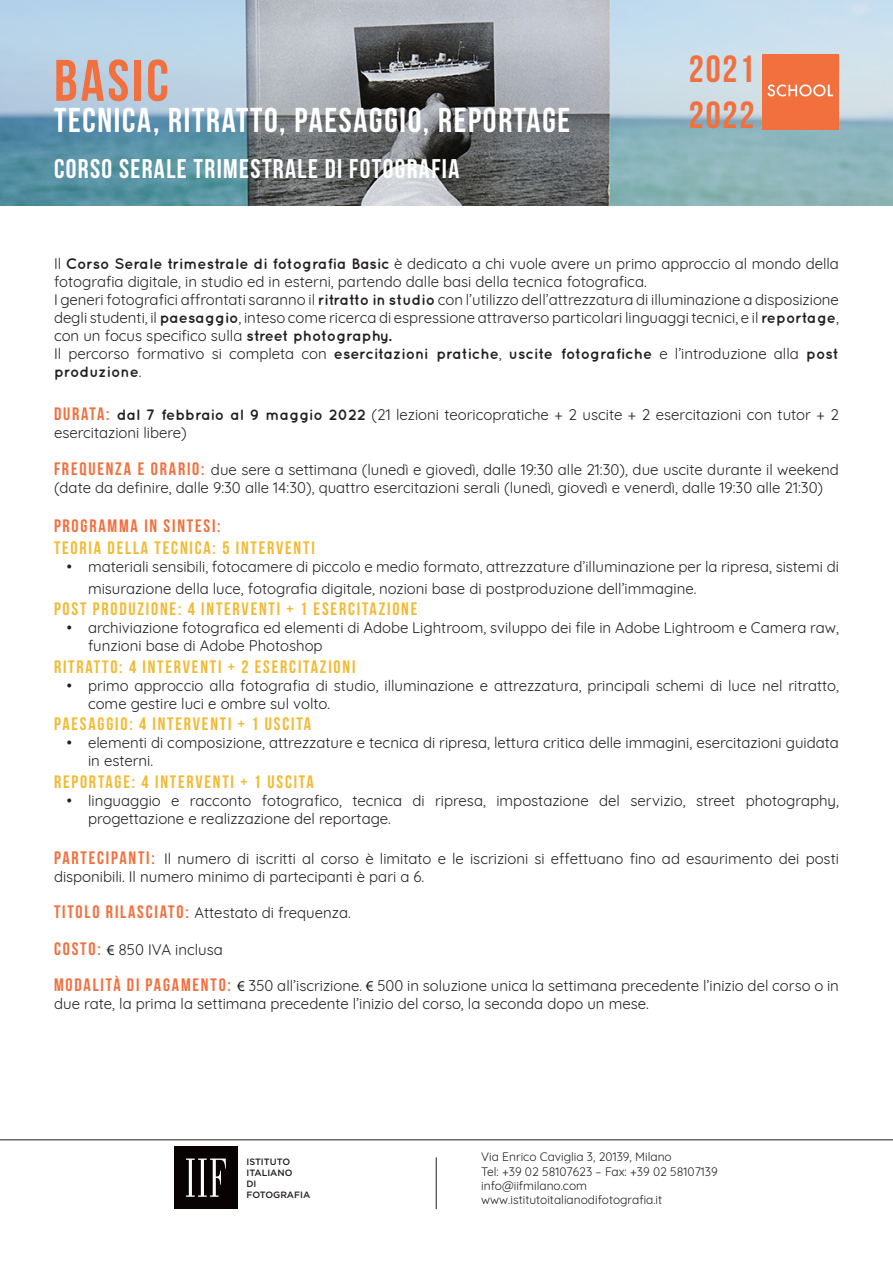
<style>
.page{position:relative;width:893px;height:1263px;background:#fff}
.page>*{position:absolute;margin:0;border:0;box-sizing:border-box;transform-origin:0 0}
.t1{font:58.5px "Bebas Neue";letter-spacing:.05em;color:#f26f3e}
.t2{font:37.8px "Bebas Neue";letter-spacing:.05em;color:#f26f3e}
.t3{font:34.5px "Bebas Neue";letter-spacing:.05em;color:#fff}
.t4{font:27px "Bebas Neue";letter-spacing:.05em;color:#fff}
.t5{font:18px "Bebas Neue";letter-spacing:.1em;color:#f2ba34}
.t6{font:18px "Bebas Neue";letter-spacing:.1em;color:#f26f3e}
.t7{font:15px/18px "Quicksand";color:#231f20}
.t8{font:12px "Quicksand";color:#231f20}
.t9{font:500 9.15px/10.9px "Gotham";color:#231f20}
.s1{font-weight:700}
.s2{font-family:"Bebas Neue";font-size:18px;color:#f26f3e}
.s3{font-family:"Myriad Pro"}
</style>
<div class="page">
<img style="left:0;top:0;width:893px;height:206px">
<hr style="left:0;top:1139px;width:893px;height:1px;background:#231f20">
<div style="left:762px;top:54px;width:77px;height:76px;background:#f26f3e"></div>
<svg style="left:767px;top:84px;width:66px;height:12px"></svg>
<hr style="left:436px;top:1157px;width:1px;height:52px;background:#231f20">
<div style="left:174px;top:1146px;width:64px;height:63px;background:#080302"></div>
<svg style="left:186px;top:1158px;width:40px;height:39px"></svg>
<p class="t1" style="left:54px;top:49px;width:116px">BASIC</p>
<p class="t3" style="left:54px;top:101px;width:518px">TECNICA, RITRATTO, PAESAGGIO, REPORTAGE</p>
<p class="t4" style="left:54px;top:154px;width:407px">CORSO SERALE TRIMESTRALE DI FOTOGRAFIA</p>
<p class="t2" style="left:689px;top:49px;width:67px">2021</p>
<p class="t2" style="left:689px;top:94px;width:67px">2022</p>
<p class="t7" style="left:54px;top:253px;width:786px">Il <span class="s1">Corso Serale trimestrale di fotografia Basic</span> è dedicato a chi vuole avere un primo approccio al mondo della fotografia digitale, in studio ed in esterni, partendo dalle basi della tecnica fotografica.</p>
<p class="t7" style="left:54px;top:289px;width:786px;text-align:justify">I generi fotografici affrontati saranno il <span class="s1">ritratto in studio</span> con l’utilizzo dell’attrezzatura di illuminazione a disposizione degli studenti, il <span class="s1">paesaggio</span>, inteso come ricerca di espressione attraverso particolari linguaggi tecnici, e il <span class="s1">reportage</span>, con un focus specifico sulla <span class="s1">street photography.</span></p>
<p class="t7" style="left:54px;top:343px;width:786px">Il percorso formativo si completa con <span class="s1">esercitazioni pratiche</span>, <span class="s1">uscite fotografiche</span> e l’introduzione alla <span class="s1">post produzione</span>.</p>
<p class="t7" style="left:54px;top:404px;width:786px"><span class="s2">DURATA:</span> <span class="s1">dal 7 febbraio al 9 maggio 2022</span> (21 lezioni teoricopratiche + 2 uscite + 2 esercitazioni con tutor + 2 esercitazioni libere)</p>
<p class="t7" style="left:54px;top:459px;width:786px"><span class="s2">FREQUENZA E ORARIO:</span> due sere a settimana (lunedì e giovedì, dalle 19:30 alle 21:30), due uscite durante il weekend (date da definire, dalle 9:30 alle 14:30), quattro esercitazioni serali (lunedì, giovedì e venerdì, dalle 19:30 alle 21:30)</p>
<p class="t6" style="left:54px;top:516px;width:168px">PROGRAMMA IN SINTESI:</p>
<p class="t5" style="left:54px;top:538px;width:262px">TEORIA DELLA TECNICA: 5 INTERVENTI</p>
<p class="t7" style="left:88px;top:554px;width:752px;line-height:21.6px;text-indent:-21px">• materiali sensibili, fotocamere di piccolo e medio formato, attrezzature d’illuminazione per la ripresa, sistemi di misurazione della luce, fotografia digitale, nozioni base di postproduzione dell’immagine.</p>
<p class="t5" style="left:54px;top:599px;width:365px">POST PRODUZIONE: 4 INTERVENTI + 1 ESERCITAZIONE</p>
<p class="t7" style="left:88px;top:617px;width:752px;text-indent:-21px">• archiviazione fotografica ed elementi di Adobe Lightroom, sviluppo dei file in Adobe Lightroom e Camera raw, funzioni base di Adobe Photoshop</p>
<p class="t5" style="left:54px;top:657px;width:303px">RITRATTO: 4 INTERVENTI + 2 ESERCITAZIONI</p>
<p class="t7" style="left:88px;top:675px;width:752px;text-indent:-21px">• primo approccio alla fotografia di studio, illuminazione e attrezzatura, principali schemi di luce nel ritratto, come gestire luci e ombre sul volto.</p>
<p class="t5" style="left:54px;top:714px;width:259px">PAESAGGIO: 4 INTERVENTI + 1 USCITA</p>
<p class="t7" style="left:88px;top:732px;width:752px;text-indent:-21px">• elementi di composizione, attrezzature e tecnica di ripresa, lettura critica delle immagini, esercitazioni guidata in esterni.</p>
<p class="t5" style="left:54px;top:772px;width:261px">REPORTAGE: 4 INTERVENTI + 1 USCITA</p>
<p class="t7" style="left:88px;top:790px;width:752px;text-indent:-21px">• linguaggio e racconto fotografico, tecnica di ripresa, impostazione del servizio, street photography, progettazione e realizzazione del reportage.</p>
<p class="t7" style="left:54px;top:848px;width:786px"><span class="s2">PARTECIPANTI:</span> Il numero di iscritti al corso è limitato e le iscrizioni si effettuano fino ad esaurimento dei posti disponibili. Il numero minimo di partecipanti è pari a 6.</p>
<p class="t7" style="left:54px;top:902px;width:298px"><span class="s2">TITOLO RILASCIATO:</span> Attestato di frequenza.</p>
<p class="t7" style="left:54px;top:939px;width:170px"><span class="s2">COSTO:</span> <span class="s3">€</span> 850 IVA inclusa</p>
<p class="t7" style="left:54px;top:975px;width:786px"><span class="s2">MODALITÀ DI PAGAMENTO:</span> <span class="s3">€</span> 350 all’iscrizione. <span class="s3">€</span> 500 in soluzione unica la settimana precedente l’inizio del corso o in due rate, la prima la settimana precedente l’inizio del corso, la seconda dopo un mese.</p>
<p class="t9" style="left:246px;top:1156px;width:65px">ISTITUTO<br>ITALIANO<br>DI<br>FOTOGRAFIA</p>
<p class="t8" style="left:481px;top:1147px;width:192px">Via Enrico Caviglia 3, 20139, Milano</p>
<p class="t8" style="left:481px;top:1162px;width:238px">Tel: +39 02 58107623 – Fax: +39 02 58107139</p>
<p class="t8" style="left:481px;top:1176px;width:107px">info@iifmilano.com</p>
<p class="t8" style="left:481px;top:1191px;width:182px">www.istitutoitalianodifotografia.it</p>
</div>
